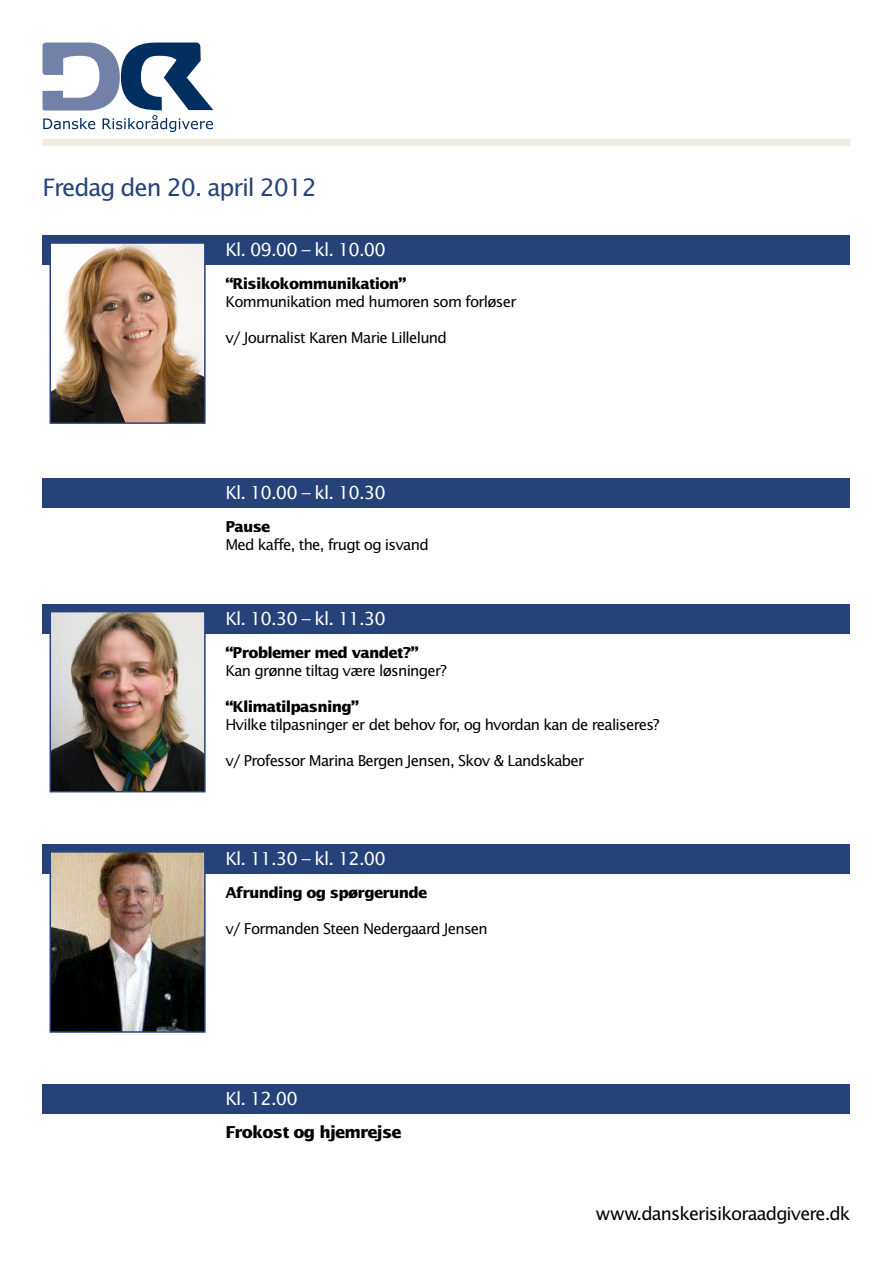
<style>
.page{position:relative;width:893px;height:1263px;background:#fff}
.page>*{position:absolute;margin:0;border:0;box-sizing:border-box;transform-origin:0 0}
.t1{font:24px "Lucida Sans";letter-spacing:-.05em;color:#254378}
.t2{font:18px "Lucida Sans";letter-spacing:-.05em;color:#fff}
.t3{font:18px "Lucida Sans";letter-spacing:-.05em;color:#000}
.t4{font:700 16.5px "Lucida Sans";letter-spacing:-.05em;color:#000}
.t5{font:15px "Lucida Sans";letter-spacing:-.05em;color:#000}
.t6{font:700 15px "Lucida Sans";letter-spacing:-.05em;color:#000}
</style>
<div class="page">
<div style="left:43px;top:139px;width:807px;height:7px;background:#efece0"></div>
<svg style="left:43px;top:43px;width:170px;height:89px"></svg>
<div style="left:43px;top:235px;width:807px;height:30px;background:#254378"></div>
<div style="left:43px;top:844px;width:807px;height:30px;background:#254378"></div>
<div style="left:43px;top:478px;width:807px;height:30px;background:#254378"></div>
<div style="left:43px;top:1084px;width:807px;height:30px;background:#254378"></div>
<div style="left:43px;top:604px;width:807px;height:30px;background:#254378"></div>
<img style="left:49px;top:243px;width:157px;height:181px">
<img style="left:49px;top:852px;width:157px;height:181px">
<img style="left:49px;top:612px;width:157px;height:181px">
<h1 class="t1" style="left:43px;top:173px;width:276px">Fredag den 20. april 2012</h1>
<p class="t2" style="left:225px;top:239px;width:162px">Kl. 09.00 – kl. 10.00</p>
<p class="t6" style="left:225px;top:275px;width:183px">“Risikokommunikation”</p>
<p class="t5" style="left:225px;top:293px;width:293px">Kommunikation med humoren som forløser</p>
<p class="t5" style="left:225px;top:329px;width:223px">v/ Journalist Karen Marie Lillelund</p>
<p class="t2" style="left:225px;top:482px;width:162px">Kl. 10.00 – kl. 10.30</p>
<p class="t6" style="left:225px;top:518px;width:47px">Pause</p>
<p class="t5" style="left:225px;top:536px;width:205px">Med kaffe, the, frugt og isvand</p>
<p class="t2" style="left:225px;top:608px;width:162px">Kl. 10.30 – kl. 11.30</p>
<p class="t6" style="left:225px;top:644px;width:195px">“Problemer med vandet?”</p>
<p class="t5" style="left:225px;top:662px;width:223px">Kan grønne tiltag være løsninger?</p>
<p class="t6" style="left:225px;top:698px;width:135px">“Klimatilpasning”</p>
<p class="t5" style="left:225px;top:716px;width:436px">Hvilke tilpasninger er det behov for, og hvordan kan de realiseres?</p>
<p class="t5" style="left:225px;top:752px;width:360px">v/ Professor Marina Bergen Jensen, Skov &amp; Landskaber</p>
<p class="t2" style="left:225px;top:848px;width:162px">Kl. 11.30 – kl. 12.00</p>
<p class="t6" style="left:225px;top:884px;width:204px">Afrunding og spørgerunde</p>
<p class="t5" style="left:225px;top:920px;width:264px">v/ Formanden Steen Nedergaard Jensen</p>
<p class="t2" style="left:225px;top:1088px;width:74px">Kl. 12.00</p>
<p class="t4" style="left:225px;top:1123px;width:178px">Frokost og hjemrejse</p>
<p class="t3" style="left:596px;top:1203px;width:256px">www.danskerisikoraadgivere.dk</p>
</div>
